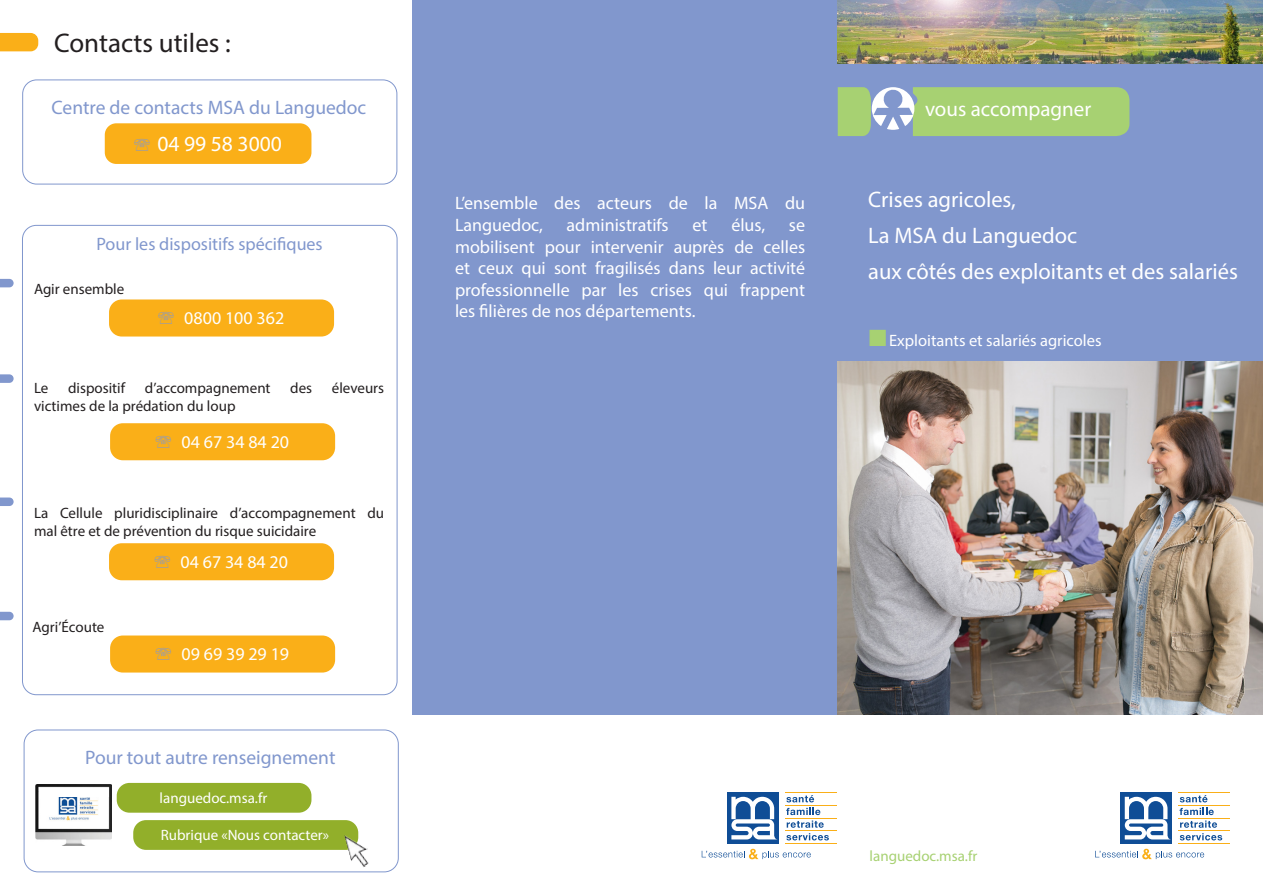
<style>
.page{position:relative;width:1263px;height:893px;background:#fff}
.page>*{position:absolute;margin:0;border:0;box-sizing:border-box;transform-origin:0 0}
.t1{font:27px "Myriad Pro";color:#231f20}
.t2{font:22.5px "Myriad Pro";color:#fff}
.t3{font:21.6px "Myriad Pro";color:#fff}
.Cible{font:21px "Myriad Pro";color:#fff}
.t4{font:19.5px "Myriad Pro";color:#8197cd}
.t5{font:18px/21.6px "Myriad Pro";color:#fff}
.t6{font:18px "Myriad Pro";color:#8197cd}
.t7{font:16.5px "Myriad Pro";color:#fff}
.t8{font:15px/18px "Myriad Pro";color:#231f20}
.t9{font:15px "Myriad Pro";color:#fff}
.t10{font:15px "Myriad Pro";color:#a7d172}
</style>
<div class="page">
<div style="left:412px;top:0;width:851px;height:714px;background:#8197cd"></div>
<svg style="left:838px;top:87px;width:291px;height:49px;background:#a7cd82"></svg>
<svg style="left:0;top:33px;width:38px;height:18px"></svg>
<svg style="left:0;top:279px;width:14px;height:8px"></svg>
<div style="left:117px;top:783px;width:194px;height:30px;background:#92af2a;border-radius:13px"></div>
<div style="left:110px;top:635px;width:225px;height:37px;background:#faaf18;border-radius:13px"></div>
<div style="left:133px;top:820px;width:225px;height:30px;background:#92af2a;border-radius:13px"></div>
<img style="left:344px;top:831px;width:25px;height:36px">
<img style="left:838px;top:0;width:425px;height:64px">
<img style="left:838px;top:361px;width:425px;height:353px">
<svg style="left:1180px;top:795px;width:27px;height:7px"></svg>
<svg style="left:1179px;top:808px;width:43px;height:32px"></svg>
<hr style="left:1178px;top:792px;width:52px;height:1px;background:#faaf18">
<hr style="left:1178px;top:805px;width:52px;height:1px;background:#faaf18">
<hr style="left:1178px;top:818px;width:52px;height:1px;background:#faaf18">
<hr style="left:1178px;top:830px;width:52px;height:1px;background:#faaf18">
<hr style="left:1178px;top:843px;width:52px;height:1px;background:#faaf18">
<div style="left:1120px;top:792px;width:52px;height:52px;background:#0f4d96"></div>
<svg style="left:1125px;top:797px;width:45px;height:42px"></svg>
<svg style="left:1095px;top:849px;width:109px;height:10px"></svg>
<svg style="left:786px;top:795px;width:28px;height:7px"></svg>
<svg style="left:786px;top:808px;width:43px;height:32px"></svg>
<hr style="left:785px;top:792px;width:51px;height:1px;background:#faaf18">
<hr style="left:785px;top:805px;width:51px;height:1px;background:#faaf18">
<hr style="left:785px;top:818px;width:51px;height:1px;background:#faaf18">
<hr style="left:785px;top:830px;width:51px;height:1px;background:#faaf18">
<hr style="left:785px;top:843px;width:51px;height:1px;background:#faaf18">
<div style="left:727px;top:792px;width:51px;height:52px;background:#0f4d96"></div>
<svg style="left:731px;top:797px;width:45px;height:42px"></svg>
<svg style="left:702px;top:849px;width:109px;height:10px"></svg>
<div style="left:22px;top:80px;width:375px;height:104px;border:1px solid #8197cd;border-radius:14px"></div>
<div style="left:109px;top:543px;width:225px;height:37px;background:#faaf18;border-radius:13px"></div>
<div style="left:105px;top:123px;width:206px;height:41px;background:#faaf18;border-radius:11px"></div>
<div style="left:110px;top:423px;width:225px;height:37px;background:#faaf18;border-radius:13px"></div>
<svg style="left:0;top:374px;width:14px;height:9px"></svg>
<div style="left:109px;top:299px;width:225px;height:38px;background:#faaf18;border-radius:13px"></div>
<svg style="left:0;top:497px;width:14px;height:9px"></svg>
<svg style="left:0;top:612px;width:14px;height:8px"></svg>
<div style="left:24px;top:730px;width:374px;height:142px;border:1px solid #8197cd;border-radius:14px"></div>
<img style="left:36px;top:784px;width:76px;height:62px">
<div style="left:39px;top:788px;width:69px;height:9px;background:#fff"></div>
<p class="t1" style="left:54px;top:27px;width:178px">Contacts utiles :</p>
<p class="t4" style="left:51px;top:96px;width:316px">Centre de contacts MSA du Languedoc</p>
<p class="t3" style="left:157px;top:131px;width:126px">04 99 58 3000</p>
<p class="t6" style="left:96px;top:233px;width:228px">Pour les dispositifs spécifiques</p>
<p class="t8" style="left:34px;top:279px;width:92px">Agir ensemble</p>
<p class="t5" style="left:184px;top:307px;width:101px">0800 100 362</p>
<p class="t8" style="left:34px;top:379px;width:16px">Le</p>
<p class="t8" style="left:68px;top:379px;width:58px">dispositif</p>
<p class="t8" style="left:145px;top:379px;width:127px">d’accompagnement</p>
<p class="t8" style="left:290px;top:379px;width:23px">des</p>
<p class="t8" style="left:332px;top:379px;width:54px">éleveurs</p>
<p class="t8" style="left:34px;top:397px;width:203px">victimes de la prédation du loup</p>
<p class="t5" style="left:182px;top:431px;width:109px">04 67 34 84 20</p>
<p class="t8" style="left:34px;top:503px;width:352px">La Cellule pluridisciplinaire d’accompagnement du mal être et de prévention du risque suicidaire</p>
<p class="t8" style="left:33px;top:618px;width:73px">Agri’Écoute</p>
<p class="t5" style="left:180px;top:551px;width:109px">04 67 34 84 20</p>
<p class="t5" style="left:182px;top:643px;width:109px">09 69 39 29 19</p>
<p class="t4" style="left:85px;top:746px;width:252px">Pour tout autre renseignement</p>
<p class="t9" style="left:160px;top:789px;width:109px">languedoc.msa.fr</p>
<p class="t9" style="left:161px;top:826px;width:170px">Rubrique «Nous contacter»</p>
<p class="t5" style="left:455px;top:192px;width:352px">L’ensemble des acteurs de la MSA du<br>Languedoc,</p>
<p class="t5" style="left:567px;top:214px;width:104px">administratifs</p>
<p class="t5" style="left:692px;top:214px;width:16px">et</p>
<p class="t5" style="left:731px;top:214px;width:35px">élus,</p>
<p class="t5" style="left:455px;top:214px;width:352px;text-align:justify;text-indent:334px">se mobilisent pour intervenir auprès de celles et ceux qui sont fragilisés dans leur activité professionnelle par les crises qui frappent les filières de nos départements.</p>
<p class="Cible" style="left:925px;top:96px;width:168px">vous accompagner</p>
<p class="t2" style="left:868px;top:185px;width:149px">Crises agricoles,</p>
<p class="t2" style="left:868px;top:221px;width:211px">La MSA du Languedoc</p>
<p class="t2" style="left:868px;top:257px;width:371px">aux côtés des exploitants et des salariés</p>
<p class="t7" style="left:889px;top:330px;width:214px">Exploitants et salariés agricoles</p>
<p class="t10" style="left:870px;top:847px;width:109px">languedoc.msa.fr</p>
</div>
